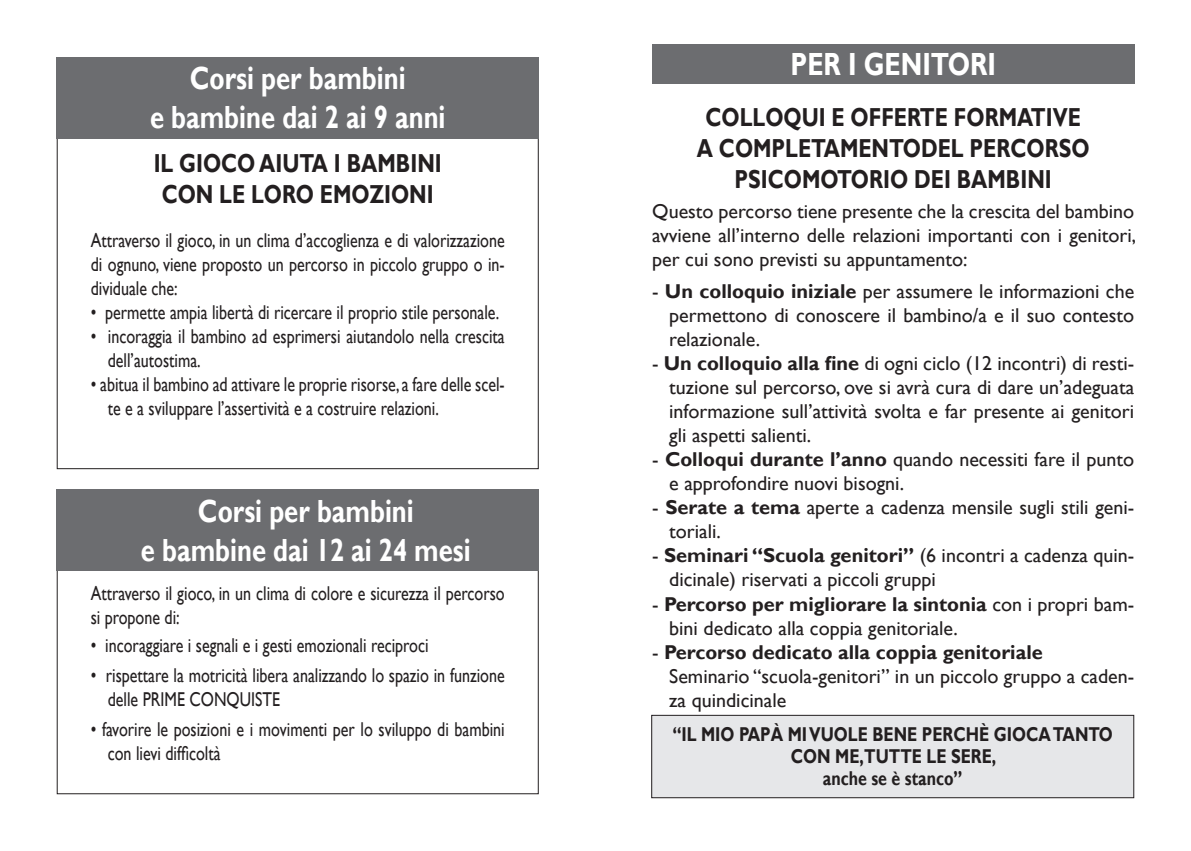
<style>
.page{position:relative;width:1191px;height:851px;background:#fff}
.page>*{position:absolute;margin:0;border:0;box-sizing:border-box;transform-origin:0 0}
.t1{font:700 32px/38.4px "Gill Sans";color:#fff;text-align:center;scale:.8 1}
.t2{font:700 26px/31.2px "Gill Sans";color:#231f20;text-align:center;scale:.8 1}
.t3{font:20px/24px "Gill Sans";color:#231f20}
.t4{font:20px/24px "Gill Sans";color:#231f20;scale:.8 1}
.t5{font:700 20px/22px "Gill Sans";color:#231f20;text-align:center;scale:.8 1}
.s1{font-weight:700}
</style>
<div class="page">
<div style="left:57px;top:489px;width:482px;height:82px;background:#6c6d70"></div>
<div style="left:57px;top:57px;width:482px;height:81px;background:#6c6d70"></div>
<div style="left:652px;top:44px;width:482px;height:39px;background:#6c6d70"></div>
<div style="left:651px;top:715px;width:482px;height:82px;background:#e6e7e9"></div>
<div style="left:651px;top:715px;width:483px;height:82px;border:1px solid #231f20"></div>
<h1 class="t1" style="left:150px;top:60px;width:371px">Corsi per bambini<br>e bambine dai 2 ai 9 anni</h1>
<h2 class="t2" style="left:154px;top:148px;width:362px">IL GIOCO AIUTA I BAMBINI<br>CON LE LORO EMOZIONI</h2>
<p class="t4" style="left:91px;top:228px;width:519px;text-align:justify">Attraverso il gioco, in un clima d’accoglienza e di valorizzazione di ognuno, viene proposto un percorso in piccolo gruppo o in&shy;dividuale che:</p>
<p class="t4" style="left:91px;top:300px;width:512px">• permette ampia libertà di ricercare il proprio stile personale.</p>
<p class="t4" style="left:108px;top:324px;width:498px;text-indent:-17px">• incoraggia il bambino ad esprimersi aiutandolo nella crescita dell’autostima.</p>
<p class="t4" style="left:108px;top:372px;width:498px;text-indent:-17px">• abitua il bambino ad attivare le proprie risorse, a fare delle scel&shy;te e a sviluppare l’assertività e a costruire relazioni.</p>
<h1 class="t1" style="left:141px;top:493px;width:414px">Corsi per bambini<br>e bambine dai 12 ai 24 mesi</h1>
<p class="t4" style="left:91px;top:581px;width:519px">Attraverso il gioco, in un clima di colore e sicurezza il percorso si propone di:</p>
<p class="t4" style="left:91px;top:633px;width:424px">• incoraggiare i segnali e i gesti emozionali reciproci</p>
<p class="t4" style="left:108px;top:663px;width:498px;text-indent:-17px">• rispettare la motricità libera analizzando lo spazio in funzione delle PRIME CONQUISTE</p>
<p class="t4" style="left:108px;top:717px;width:498px;text-indent:-17px">• favorire le posizioni e i movimenti per lo sviluppo di bambini con lievi difficoltà</p>
<h1 class="t1" style="left:790px;top:46px;width:258px">PER I GENITORI</h1>
<h2 class="t2" style="left:697px;top:102px;width:492px">COLLOQUI E OFFERTE FORMATIVE<br>A COMPLETAMENTODEL PERCORSO<br>PSICOMOTORIO DEI BAMBINI</h2>
<p class="t3" style="left:652px;top:200px;width:485px;text-align:justify">Questo percorso tiene presente che la crescita del bambino avviene all’interno delle relazioni importanti con i genitori, per cui sono previsti su appuntamento:</p>
<p class="t3" style="left:669px;top:280px;width:466px;text-align:justify;text-indent:-17px">- <span class="s1">Un colloquio iniziale</span> per assumere le informazioni che permettono di conoscere il bambino/a e il suo contesto relazionale.</p>
<p class="t3" style="left:669px;top:352px;width:466px;text-align:justify;text-indent:-17px">- <span class="s1">Un colloquio alla fine</span> di ogni ciclo (12 incontri) di resti&shy;tuzione sul percorso, ove si avrà cura di dare un’adeguata informazione sull’attività svolta e far presente ai genitori gli aspetti salienti.</p>
<p class="t3" style="left:669px;top:448px;width:466px;text-indent:-17px">- <span class="s1">Colloqui durante l’anno</span> quando necessiti fare il punto e approfondire nuovi bisogni.</p>
<p class="t3" style="left:669px;top:496px;width:466px;text-indent:-17px">- <span class="s1">Serate a tema</span> aperte a cadenza mensile sugli stili geni&shy;toriali.</p>
<p class="t3" style="left:669px;top:544px;width:466px;text-indent:-17px">- <span class="s1">Seminari “Scuola genitori”</span> (6 incontri a cadenza quin&shy;dicinale) riservati a piccoli gruppi</p>
<p class="t3" style="left:669px;top:592px;width:466px;text-indent:-17px">- <span class="s1">Percorso per migliorare la sintonia</span> con i propri bam&shy;bini dedicato alla coppia genitoriale.</p>
<p class="t3" style="left:669px;top:640px;width:466px;text-indent:-17px">- <span class="s1">Percorso dedicato alla coppia genitoriale<br></span>Seminario “scuola-genitori” in un piccolo gruppo a caden&shy;za quindicinale</p>
<p class="t5" style="left:672px;top:723px;width:552px">“IL MIO PAPÀ MI VUOLE BENE PERCHÈ GIOCA TANTO<br>CON ME,TUTTE LE SERE,<br>anche se è stanco”</p>
</div>
